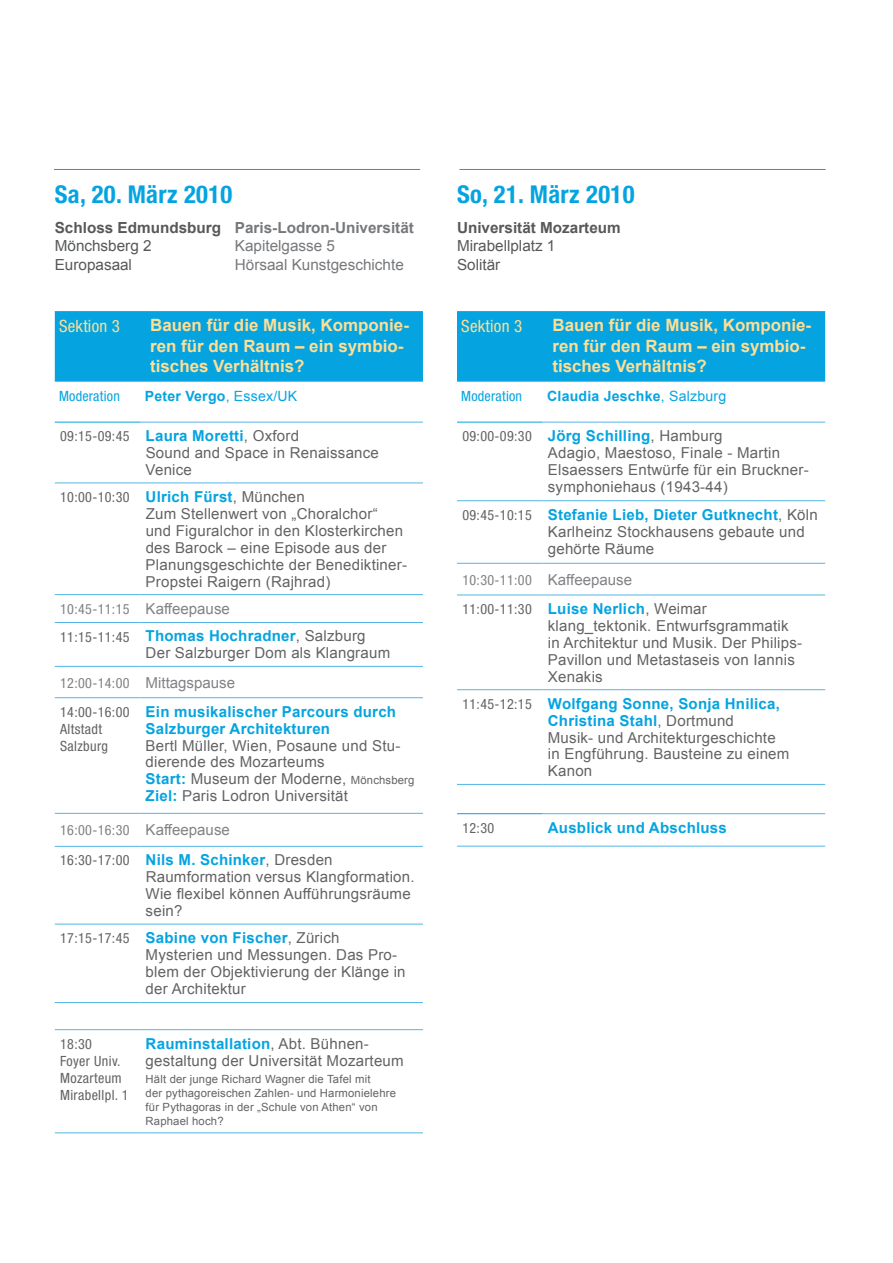
<style>
.page{position:relative;width:893px;height:1263px;background:#fff}
.page>*{position:absolute;margin:0;border:0;box-sizing:border-box;transform-origin:0 0}
.t1{font:700 condensed 24.6px "Helvetica Neue";letter-spacing:.015em;color:#05a4e0}
.t2{font:700 16.95px/20.2px "Arial";color:#ffde95}
.t3{font:condensed 16.95px "Helvetica Neue";letter-spacing:.015em;color:#ffde95}
.t4{font:15.3px/18.3px "Arial";color:#57585a}
.t5{font:700 15.3px "Arial";color:#57585a}
.t6{font:15.3px/18.3px "Arial";color:#76787b}
.t7{font:700 15.3px "Arial";color:#76787b}
.t8{font:15px/17px "Arial";letter-spacing:.015em;color:#636366}
.t9{font:700 15px/17px "Arial";letter-spacing:.015em;color:#05a4e0}
.t10{font:15px "Arial";color:#808285}
.t11{font:condensed 14.1px/17px "Helvetica Neue";letter-spacing:.025em;color:#636366}
.t12{font:condensed 14.1px "Helvetica Neue";letter-spacing:.025em;color:#808285}
.t13{font:700 14.1px "Arial";letter-spacing:.015em;color:#05a4e0}
.t14{font:condensed 14.1px "Helvetica Neue";letter-spacing:.015em;color:#05a4e0}
.t15{font:11.25px/14.1px "Arial";letter-spacing:.015em;color:#636366}
.s1{font-weight:400}
.s2{font-family:"Helvetica Neue";font-stretch:condensed;font-size:14.1px}
.s3{font-weight:700;color:#05a4e0}
.s4{font-family:"Arial";font-weight:700;font-stretch:normal;font-size:15px;color:#05a4e0}
.s5{font-family:"Arial";font-stretch:normal;font-size:15px}
.s6{font-size:11.25px}
</style>
<div class="page">
<div style="left:55px;top:311px;width:368px;height:71px;background:#05a4e0"></div>
<svg style="left:55px;top:482px;width:368px;height:549px"></svg>
<hr style="left:55px;top:422px;width:85px;height:1px;background:#05a4e0">
<hr style="left:146px;top:422px;width:277px;height:1px;background:#53b5e6">
<hr style="left:55px;top:483px;width:85px;height:1px;background:#53b5e6">
<hr style="left:146px;top:483px;width:277px;height:1px;background:#53b5e6">
<hr style="left:55px;top:594px;width:85px;height:1px;background:#53b5e6">
<hr style="left:146px;top:594px;width:277px;height:1px;background:#53b5e6">
<hr style="left:55px;top:622px;width:85px;height:1px;background:#53b5e6">
<hr style="left:146px;top:622px;width:277px;height:1px;background:#53b5e6">
<hr style="left:55px;top:666px;width:85px;height:1px;background:#53b5e6">
<hr style="left:146px;top:666px;width:277px;height:1px;background:#53b5e6">
<hr style="left:55px;top:697px;width:85px;height:1px;background:#53b5e6">
<hr style="left:146px;top:697px;width:277px;height:1px;background:#53b5e6">
<hr style="left:55px;top:813px;width:85px;height:1px;background:#53b5e6">
<hr style="left:146px;top:813px;width:277px;height:1px;background:#53b5e6">
<hr style="left:55px;top:846px;width:85px;height:1px;background:#53b5e6">
<hr style="left:146px;top:846px;width:277px;height:1px;background:#53b5e6">
<hr style="left:55px;top:924px;width:85px;height:1px;background:#53b5e6">
<hr style="left:146px;top:924px;width:277px;height:1px;background:#53b5e6">
<hr style="left:55px;top:1002px;width:85px;height:1px;background:#53b5e6">
<hr style="left:146px;top:1002px;width:277px;height:1px;background:#53b5e6">
<hr style="left:55px;top:1029px;width:85px;height:1px;background:#53b5e6">
<hr style="left:146px;top:1029px;width:277px;height:1px;background:#53b5e6">
<hr style="left:55px;top:1132px;width:85px;height:1px;background:#53b5e6">
<hr style="left:146px;top:1132px;width:277px;height:1px;background:#53b5e6">
<div style="left:457px;top:311px;width:368px;height:71px;background:#05a4e0"></div>
<svg style="left:457px;top:501px;width:368px;height:345px"></svg>
<hr style="left:457px;top:422px;width:85px;height:1px;background:#05a4e0">
<hr style="left:457px;top:813px;width:85px;height:1px;background:#05a4e0">
<hr style="left:548px;top:422px;width:277px;height:1px;background:#53b5e6">
<hr style="left:457px;top:500px;width:85px;height:1px;background:#53b5e6">
<hr style="left:548px;top:500px;width:277px;height:1px;background:#53b5e6">
<hr style="left:457px;top:563px;width:85px;height:1px;background:#53b5e6">
<hr style="left:548px;top:563px;width:277px;height:1px;background:#53b5e6">
<hr style="left:457px;top:595px;width:85px;height:1px;background:#53b5e6">
<hr style="left:548px;top:595px;width:277px;height:1px;background:#53b5e6">
<hr style="left:457px;top:689px;width:85px;height:1px;background:#53b5e6">
<hr style="left:548px;top:689px;width:277px;height:1px;background:#53b5e6">
<hr style="left:457px;top:784px;width:85px;height:1px;background:#53b5e6">
<hr style="left:548px;top:784px;width:277px;height:1px;background:#53b5e6">
<hr style="left:548px;top:813px;width:277px;height:1px;background:#53b5e6">
<hr style="left:457px;top:846px;width:85px;height:1px;background:#53b5e6">
<hr style="left:548px;top:846px;width:277px;height:1px;background:#53b5e6">
<hr style="left:54px;top:169px;width:366px;height:1px;background:#05a4e0">
<hr style="left:459px;top:169px;width:367px;height:1px;background:#05a4e0">
<h1 class="t1" style="left:55px;top:180px;width:179px">Sa, 20. März 2010</h1>
<p class="t5" style="left:55px;top:219px;width:168px">Schloss Edmundsburg</p>
<p class="t4" style="left:55px;top:237px;width:98px">Mönchsberg 2<br>Europasaal</p>
<p class="t7" style="left:235px;top:219px;width:181px">Paris-Lodron-Universität</p>
<p class="t6" style="left:235px;top:237px;width:170px">Kapitelgasse 5<br>H örsaal Kunstgeschichte</p>
<p class="t3" style="left:59px;top:317px;width:62px">Sektion 3</p>
<p class="t2" style="left:150px;top:315px;width:260px">Bauen für die Musik, Komponie&shy;ren für den Raum – ein symbio&shy;tisches Verhältnis?</p>
<p class="t14" style="left:59px;top:388px;width:62px">Moderation</p>
<p class="t13" style="left:145px;top:388px;width:143px">Peter Vergo<span class="s1">, Essex/UK</span></p>
<p class="t8" style="left:146px;top:427px;width:235px;text-indent:-86px"><span class="s2">09:15-09:45</span> <span class="s3">Laura Moretti</span>, Oxford<br>Sound and Space in Renaissance<br>Venice</p>
<p class="t11" style="left:60px;top:488px;width:246px">10:00-10:30 <span class="s4">Ulrich Fürst</span><span class="s5">, München</span></p>
<p class="t8" style="left:146px;top:505px;width:263px">Zum Stellenwert von „Choralchor“<br>und Figuralchor in den Klosterkirchen des Barock – eine Episode aus der Planungsgeschichte der Benediktiner-Propstei Raigern (Rajhrad)</p>
<p class="t12" style="left:60px;top:601px;width:171px">10:45-11:15 <span class="s5">Kaffeepause</span></p>
<p class="t8" style="left:146px;top:628px;width:246px;text-indent:-86px"><span class="s2">11:15-11:45</span> <span class="s3">Thomas Hochradner</span>, Salzburg<br>Der Salzburger Dom als Klangraum</p>
<p class="t10" style="left:60px;top:674px;width:177px"><span class="s2">12:00-14:00</span> Mittagspause</p>
<p class="t11" style="left:60px;top:703px;width:71px">14:00-16:00<br>Altstadt<br>Salzburg</p>
<p class="t9" style="left:146px;top:703px;width:252px">Ein musikalischer Parcours durch<br>Salzburger Architekturen</p>
<p class="t8" style="left:146px;top:737px;width:270px">Bertl Müller, Wien, Posaune und Stu&shy;dierende des Mozarteums<br><span class="s3">Start:</span> Museum der Moderne, <span class="s6">Mönchsberg </span><span class="s3">Ziel:</span> Paris Lodron U niversität</p>
<p class="t12" style="left:60px;top:822px;width:171px">16:00-16:30 <span class="s5">Kaffeepause</span></p>
<p class="t8" style="left:146px;top:851px;width:270px;text-indent:-86px"><span class="s2">16:30-17:00</span> <span class="s3">Nils M. Schinker</span>, Dresden<br>Raumformation versus Klangformation.<br>Wie flexibel können Aufführungsräume sein?</p>
<p class="t8" style="left:146px;top:929px;width:261px;text-indent:-86px"><span class="s2">17:15-17:45</span> <span class="s3">Sabine von Fischer</span>, Zürich<br>Mysterien und Messungen. Das Pro&shy;blem der Objektivierung der Klänge in der Architektur</p>
<p class="t11" style="left:60px;top:1035px;width:70px">18:30<br>Foyer Univ.<br>Mozarteum<br>Mirabellpl. 1</p>
<p class="t8" style="left:146px;top:1035px;width:260px"><span class="s3">Rauminstallation</span>, Abt. Bühnen&shy;gestaltung der U niversität Mozarteum</p>
<p class="t15" style="left:146px;top:1071px;width:252px">Hält der junge Richard Wagner die Tafel mit<br>der pythagoreischen Zahlen- und Harmonielehre für Pythagoras in der „Schule von Athen“ von Raphael hoch?</p>
<h1 class="t1" style="left:457px;top:180px;width:179px">So, 21. März 2010</h1>
<p class="t5" style="left:457px;top:219px;width:165px">Universität Mozarteum</p>
<p class="t4" style="left:457px;top:237px;width:100px">Mirabellplatz 1<br>Solitär</p>
<p class="t3" style="left:461px;top:317px;width:62px">Sektion 3</p>
<p class="t2" style="left:552px;top:315px;width:260px">Bauen für die Musik, Komponie&shy;ren für den Raum – ein symbio&shy;tisches Verhältnis?</p>
<p class="t14" style="left:461px;top:388px;width:62px">Moderation</p>
<p class="t13" style="left:547px;top:388px;width:181px">Claudia Jeschke<span class="s1">, Salzburg</span></p>
<p class="t8" style="left:548px;top:427px;width:262px;text-indent:-85px"><span class="s2">09:00-09:30</span> <span class="s3">Jörg Schilling</span>, Hamburg<br>Adagio, Maestoso, Finale - Martin Elsaessers Entwürfe für ein Bruckner&shy;symphoniehaus (1943-44)</p>
<p class="t8" style="left:548px;top:506px;width:271px;text-indent:-86px"><span class="s2">09:45-10:15</span> <span class="s3">Stefanie Lieb, Dieter Gutknecht</span>, Köln<br>Karlheinz Stockhausens gebaute und gehörte Räume</p>
<p class="t12" style="left:462px;top:571px;width:171px">10:30-11:00 <span class="s5">Kaffeepause</span></p>
<p class="t8" style="left:548px;top:600px;width:256px;text-indent:-85px"><span class="s2">11:00-11:30</span> <span class="s3">Luise Nerlich</span>, Weimar klang_tektonik. Entwurfsgrammatik in Architektur und Musik. Der Philips-<br>Pavillon und Metastaseis von Iannis<br>Xenakis</p>
<p class="t8" style="left:548px;top:695px;width:243px;text-indent:-86px"><span class="s2">11:45-12:15</span> <span class="s3">Wolfgang Sonne, Sonja Hnilica,<br>Christina Stahl</span>, Dortmund<br>Musik- und Architekturgeschichte in Engführung. Bausteine zu einem<br>Kanon</p>
<p class="t11" style="left:462px;top:819px;width:33px">12:30</p>
<p class="t9" style="left:548px;top:819px;width:181px">Ausblick und Abschluss</p>
</div>
